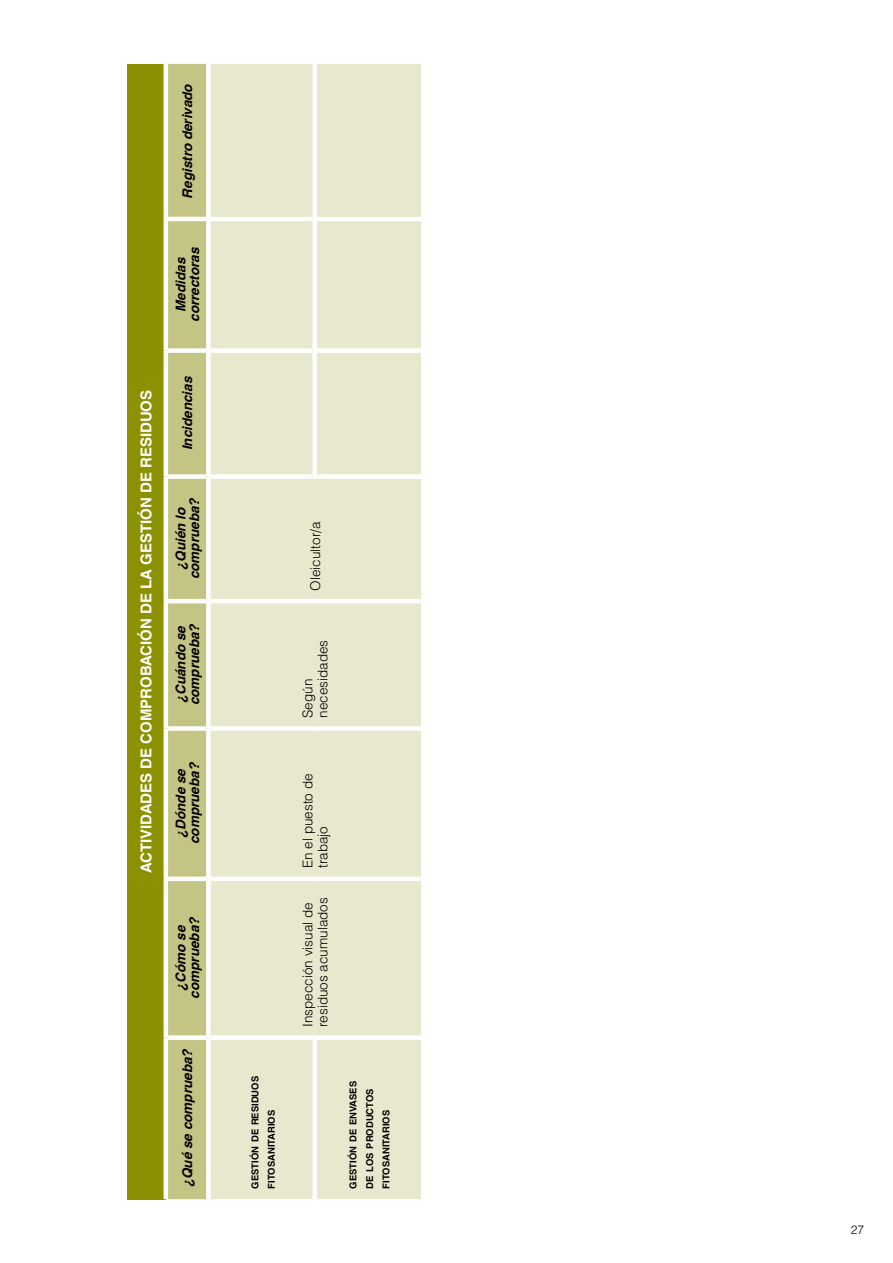
<style>
.page{position:relative;width:893px;height:1263px;background:#fff}
.page>*{position:absolute;margin:0;border:0;box-sizing:border-box;transform-origin:0 0}
.t1{font:700 15px "Helvetica";color:#fff}
.t2{font:italic 700 13.5px/13.5px "Helvetica";color:#000;text-align:center}
.t3{font:300 13.5px/15px "Helvetica";color:#000}
.t4{font:300 12px "Helvetica";color:#000}
.t5{font:700 9.45px/16.5px "Helvetica";color:#000}
</style>
<div class="page">
<div style="left:128px;top:64px;width:38px;height:1135px;background:#8b9100"></div>
<div style="left:168px;top:64px;width:38px;height:1135px;background:#c4c584"></div>
<div style="left:211px;top:64px;width:210px;height:1135px;background:#e7e8cd"></div>
<hr style="left:164px;top:1037px;width:4px;height:162px;background:#fff">
<hr style="left:164px;top:879px;width:4px;height:158px;background:#fff">
<hr style="left:164px;top:728px;width:4px;height:151px;background:#fff">
<hr style="left:164px;top:601px;width:4px;height:127px;background:#fff">
<hr style="left:164px;top:477px;width:4px;height:124px;background:#fff">
<hr style="left:164px;top:351px;width:4px;height:126px;background:#fff">
<hr style="left:164px;top:219px;width:4px;height:132px;background:#fff">
<hr style="left:164px;top:64px;width:4px;height:155px;background:#fff">
<div style="left:168px;top:1035px;width:38px;height:5px;background:#fff"></div>
<div style="left:168px;top:876px;width:38px;height:5px;background:#fff"></div>
<div style="left:168px;top:726px;width:38px;height:5px;background:#fff"></div>
<hr style="left:168px;top:599px;width:38px;height:4px;background:#fff">
<div style="left:168px;top:474px;width:38px;height:5px;background:#fff"></div>
<div style="left:168px;top:348px;width:38px;height:5px;background:#fff"></div>
<hr style="left:168px;top:217px;width:38px;height:4px;background:#fff">
<div style="left:211px;top:1035px;width:101px;height:5px;background:#fff"></div>
<div style="left:211px;top:876px;width:104px;height:5px;background:#fff"></div>
<div style="left:211px;top:726px;width:104px;height:5px;background:#fff"></div>
<hr style="left:211px;top:599px;width:104px;height:4px;background:#fff">
<div style="left:315px;top:876px;width:106px;height:5px;background:#fff"></div>
<div style="left:315px;top:726px;width:106px;height:5px;background:#fff"></div>
<hr style="left:315px;top:599px;width:106px;height:4px;background:#fff">
<div style="left:211px;top:474px;width:101px;height:5px;background:#fff"></div>
<div style="left:211px;top:348px;width:101px;height:5px;background:#fff"></div>
<hr style="left:211px;top:217px;width:101px;height:4px;background:#fff">
<div style="left:312px;top:1035px;width:5px;height:164px;background:#fff"></div>
<div style="left:317px;top:1035px;width:104px;height:5px;background:#fff"></div>
<div style="left:312px;top:351px;width:5px;height:128px;background:#fff"></div>
<div style="left:317px;top:474px;width:104px;height:5px;background:#fff"></div>
<div style="left:312px;top:219px;width:5px;height:132px;background:#fff"></div>
<div style="left:317px;top:348px;width:104px;height:5px;background:#fff"></div>
<div style="left:312px;top:64px;width:5px;height:155px;background:#fff"></div>
<hr style="left:317px;top:217px;width:104px;height:4px;background:#fff">
<p class="t1" style="left:137px;top:873px;width:485px;rotate:-90deg">ACTIVIDADES DE COMPROBACIÓN DE LA GESTIÓN DE RESIDUOS</p>
<p class="t2" style="left:181px;top:199px;width:117px;rotate:-90deg">Registro derivado</p>
<p class="t2" style="left:174px;top:322px;width:76px;rotate:-90deg">Medidas correctoras</p>
<p class="t2" style="left:181px;top:450px;width:76px;rotate:-90deg">Incidencias</p>
<p class="t2" style="left:174px;top:579px;width:84px;rotate:-90deg">¿Quién lo comprueba?</p>
<p class="t2" style="left:174px;top:705px;width:84px;text-align:left;rotate:-90deg">¿Cuándo se comprueba?</p>
<p class="t2" style="left:174px;top:844px;width:84px;rotate:-90deg">¿Dónde se comprueba?</p>
<p class="t2" style="left:174px;top:999px;width:84px;rotate:-90deg">¿Cómo se comprueba?</p>
<p class="t2" style="left:181px;top:1187px;width:141px;rotate:-90deg">¿Qué se comprueba?</p>
<p class="t5" style="left:247px;top:1188px;width:114px;rotate:-90deg">gestión de residuos fitosanitarios</p>
<p class="t3" style="left:308px;top:590px;width:71px;rotate:-90deg">Oleicultor/a</p>
<p class="t3" style="left:300px;top:718px;width:80px;rotate:-90deg">Según necesidades</p>
<p class="t3" style="left:300px;top:868px;width:96px;rotate:-90deg">En el puesto de trabajo</p>
<p class="t3" style="left:300px;top:1027px;width:131px;rotate:-90deg">Inspección visual de residuos acumulados</p>
<p class="t5" style="left:345px;top:1188px;width:109px;rotate:-90deg">gestión de envases de los productos fitosanitarios</p>
<p class="t4" style="left:851px;top:1222px;width:15px">27</p>
</div>
